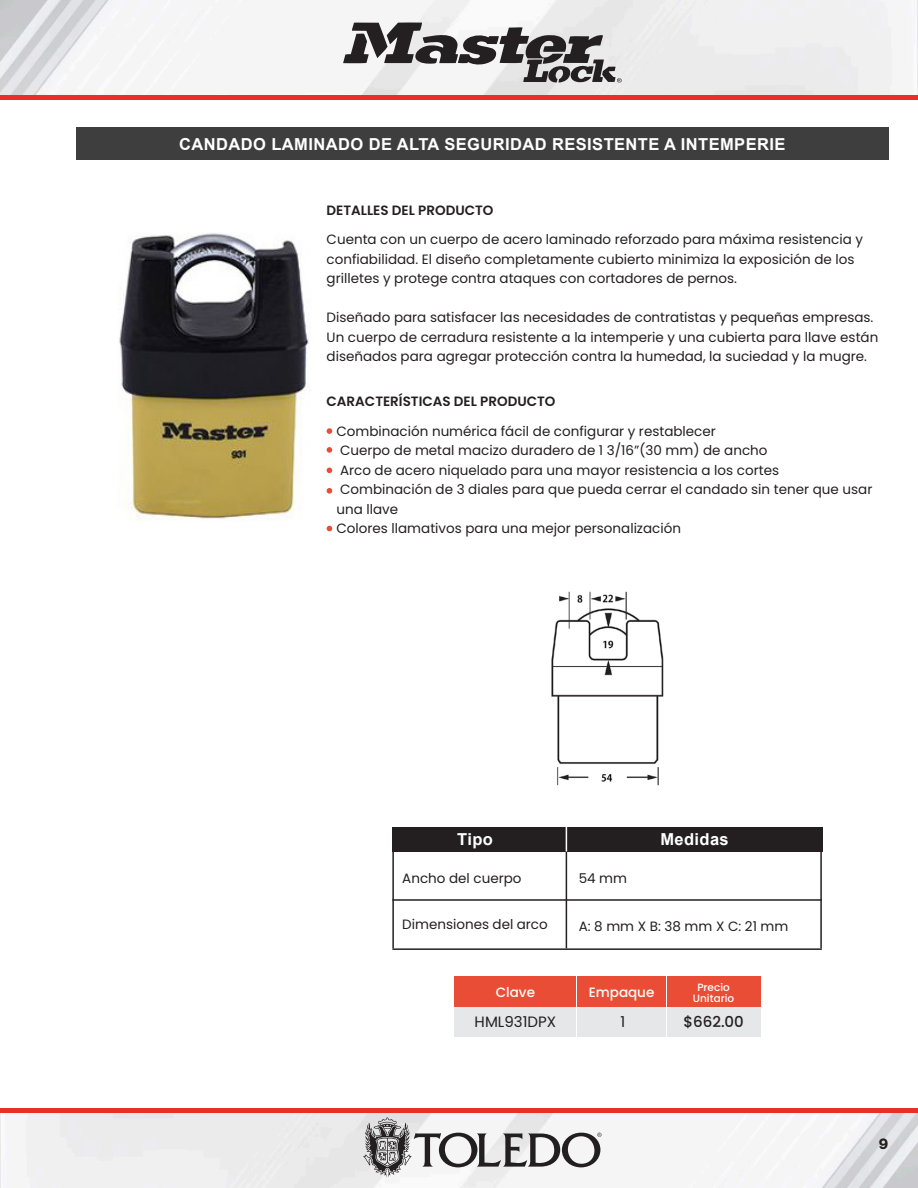
<style>
.page{position:relative;width:918px;height:1188px;background:#fff}
.page>*{position:absolute;margin:0;border:0;box-sizing:border-box;transform-origin:0 0}
.herramienta{font:700 16.5px "Arial";letter-spacing:.025em;color:#fff}
.t1{font:15px "Poppins";color:#231f20}
.t2{font:500 15px "Poppins";color:#231f20}
.t3{font:800 15px "Helvetica Neue";color:#231f20}
.t4{font:13.5px/19.5px "Poppins";color:#231f20}
.t5{font:600 13.5px "Poppins";color:#231f20}
.t6{font:500 13.5px "Poppins";color:#fff}
.t7{font:500 10.5px "Poppins";color:#fff}
</style>
<div class="page">
<img style="left:0;top:0;width:918px;height:95px">
<img style="left:0;top:1112px;width:918px;height:76px">
<hr style="left:0;top:1108px;width:918px;height:4px;background:#e83029">
<hr style="left:0;top:95px;width:918px;height:4px;background:#e83029">
<svg style="left:363px;top:1117px;width:239px;height:60px"></svg>
<svg style="left:343px;top:22px;width:279px;height:61px"></svg>
<div style="left:77px;top:128px;width:812px;height:32px;background:#3e3e3f"></div>
<svg style="left:327px;top:428px;width:5px;height:6px"></svg>
<svg style="left:327px;top:488px;width:5px;height:6px"></svg>
<svg style="left:327px;top:526px;width:5px;height:5px"></svg>
<svg style="left:327px;top:447px;width:5px;height:6px"></svg>
<svg style="left:327px;top:468px;width:5px;height:5px"></svg>
<div style="left:455px;top:1007px;width:121px;height:30px;background:#e6e7e9"></div>
<div style="left:667px;top:1007px;width:93px;height:30px;background:#e6e7e9"></div>
<div style="left:577px;top:1007px;width:89px;height:30px;background:#e6e7e9"></div>
<div style="left:455px;top:976px;width:121px;height:31px;background:#ea4d36"></div>
<div style="left:667px;top:976px;width:93px;height:31px;background:#ea4d36"></div>
<div style="left:577px;top:976px;width:89px;height:31px;background:#ea4d36"></div>
<div style="left:392px;top:827px;width:430px;height:25px;background:#231f20"></div>
<hr style="left:392px;top:899px;width:430px;height:2px;background:#231f20">
<hr style="left:392px;top:948px;width:430px;height:2px;background:#231f20">
<hr style="left:566px;top:852px;width:1px;height:96px;background:#231f20">
<hr style="left:392px;top:852px;width:2px;height:96px;background:#231f20">
<hr style="left:820px;top:852px;width:2px;height:96px;background:#231f20">
<svg style="left:566px;top:827px;width:1px;height:25px"></svg>
<img style="left:119px;top:233px;width:190px;height:287px">
<img style="left:551px;top:591px;width:113px;height:194px">
<p class="herramienta" style="left:179px;top:133px;width:608px">CANDADO LAMINADO DE ALTA SEGURIDAD RESISTENTE A INTEMPERIE</p>
<p class="t5" style="left:327px;top:202px;width:168px">DETALLES DEL PRODUCTO</p>
<p class="t4" style="left:327px;top:230px;width:538px">Cuenta con un cuerpo de acero laminado reforzado para máxima resistencia y confiabilidad. El diseño completamente cubierto minimiza la exposición de los grilletes y protege contra ataques con cortadores de pernos.</p>
<p class="t4" style="left:327px;top:308px;width:548px">Diseñado para satisfacer las necesidades de contratistas y pequeñas empresas.</p>
<p class="t4" style="left:327px;top:328px;width:553px">Un cuerpo de cerradura resistente a la intemperie y una cubierta para llave están diseñados para agregar protección contra la humedad, la suciedad y la mugre.</p>
<p class="t5" style="left:327px;top:394px;width:230px">CARACTERÍSTICAS DEL PRODUCTO</p>
<p class="t4" style="left:336px;top:422px;width:381px">Combinación numérica fácil de configurar y restablecer</p>
<p class="t4" style="left:340px;top:441px;width:429px">Cuerpo de metal macizo duradero de 1 3/16”(30 mm) de ancho</p>
<p class="t4" style="left:340px;top:461px;width:441px">Arco de acero niquelado para una mayor resistencia a los cortes</p>
<p class="t4" style="left:336px;top:480px;width:537px">Combinación de 3 diales para que pueda cerrar el candado sin tener que usar una llave</p>
<p class="t4" style="left:336px;top:519px;width:346px">Colores llamativos para una mejor personalización</p>
<p class="herramienta" style="left:457px;top:828px;width:37px">Tipo</p>
<p class="herramienta" style="left:660px;top:828px;width:70px">Medidas</p>
<p class="t4" style="left:402px;top:869px;width:121px">Ancho del cuerpo</p>
<p class="t4" style="left:579px;top:869px;width:50px">54 mm</p>
<p class="t4" style="left:402px;top:915px;width:147px">Dimensiones del arco</p>
<p class="t4" style="left:579px;top:917px;width:211px">A: 8 mm X B: 38 mm X C: 21 mm</p>
<p class="t6" style="left:496px;top:984px;width:41px">Clave</p>
<p class="t6" style="left:589px;top:985px;width:67px">Empaque</p>
<p class="t7" style="left:697px;top:982px;width:34px">Precio</p>
<p class="t7" style="left:693px;top:992px;width:43px">Unitario</p>
<p class="t1" style="left:475px;top:1013px;width:83px">HML931DPX</p>
<p class="t1" style="left:620px;top:1013px;width:6px">1</p>
<p class="t2" style="left:683px;top:1013px;width:62px">$662.00</p>
<p class="t3" style="left:879px;top:1135px;width:11px">9</p>
</div>
